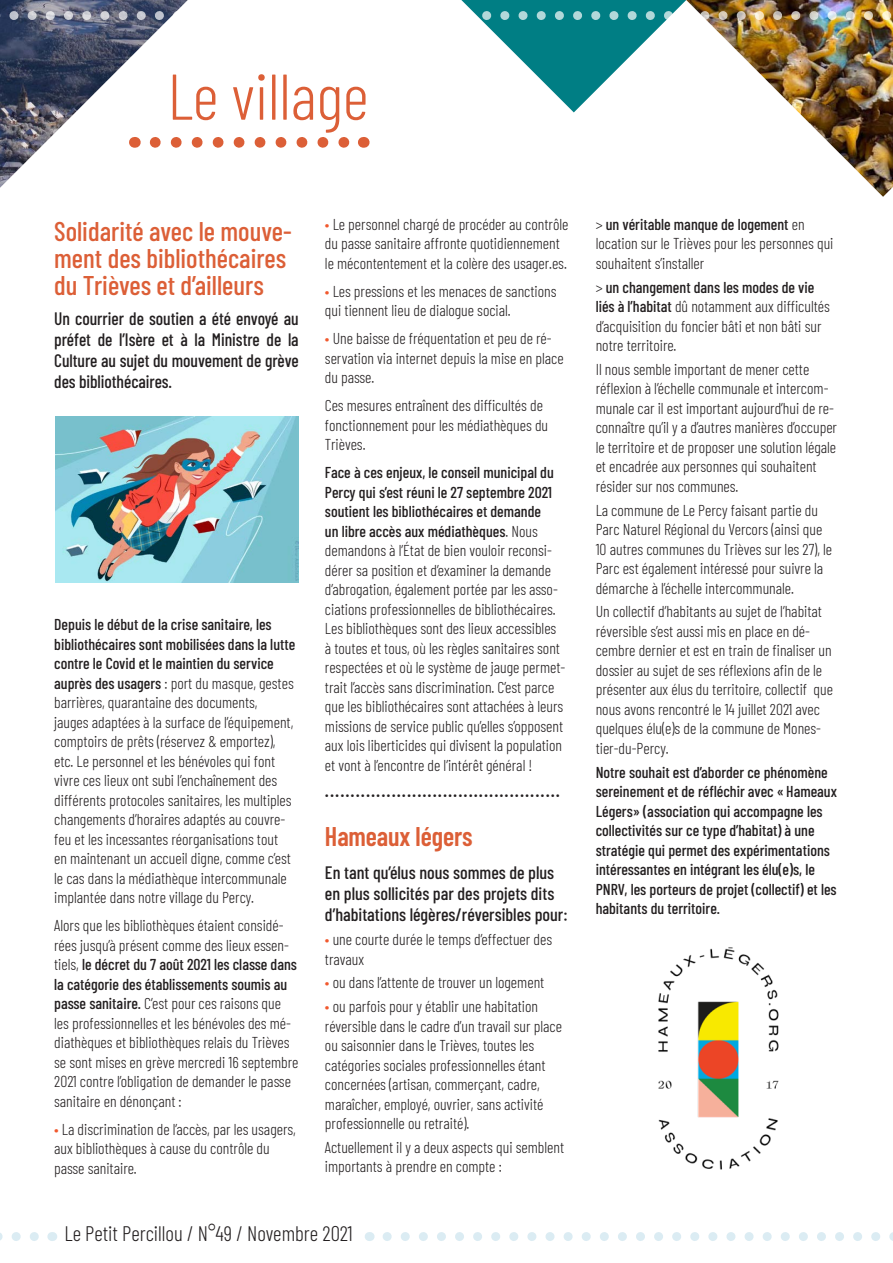
<style>
.page{position:relative;width:893px;height:1263px;background:#fff}
.page>*{position:absolute;margin:0;border:0;box-sizing:border-box;transform-origin:0 0}
.t1{font:300 64.5px "Barlow Condensed";color:#dc5f37}
.t2{font:500 27px/27px "Barlow Condensed";color:#dc5f37}
.t3{font:600 27px "Barlow Condensed";letter-spacing:-.005em;color:#dc5f37}
.t4{font:500 21px "Barlow Condensed";color:#231f20}
.t5{font:300 21px "Barlow Condensed";color:#231f20}
.t6{font:500 18px/21px "Barlow Condensed";color:#231f20;text-align:justify}
.t7{font:300 15.75px/19.5px "Barlow Condensed";color:#231f20}
.t8{font:500 15.75px/19.5px "Barlow Condensed";color:#231f20}
.s1{font-weight:500}
.s2{color:#f1592e}
</style>
<div class="page">
<svg style="left:191px;top:137px;width:159px;height:11px"></svg>
<svg style="left:387px;top:1232px;width:506px;height:9px"></svg>
<svg style="left:0;top:1232px;width:39px;height:9px"></svg>
<img style="left:56px;top:417px;width:243px;height:165px">
<img style="left:658px;top:947px;width:121px;height:223px">
<img style="left:0;top:112px;width:182px;height:76px">
<img style="left:798px;top:112px;width:95px;height:85px">
<img style="left:0;top:0;width:893px;height:112px">
<h1 class="t1" style="left:168px;top:50px;width:202px">Le village</h1>
<h2 class="t2" style="left:54px;top:216px;width:239px">Solidarité avec le mouve&shy;ment des bibliothécaires du Trièves et d’ailleurs</h2>
<p class="t6" style="left:54px;top:306px;width:246px">Un courrier de soutien a été envoyé au préfet de l’Isère et à la Ministre de la Culture au sujet du mouvement de grève des bibliothécaires.</p>
<p class="t7" style="left:54px;top:613px;width:243px"><span class="s1">Depuis le début de la crise sanitaire, les bibliothécaires sont mobilisées dans la lutte contre le Covid et le maintien du service auprès des usagers</span> : port du masque, gestes barrières, quarantaine des documents, jauges adaptées à la surface de l’équipement, comptoirs de prêts (réservez &amp; emportez), etc. Le personnel et les bénévoles qui font vivre ces lieux ont subi l’enchaînement des différents protocoles sanitaires, les multiples changements d’horaires adaptés au couvre&shy;feu et les incessantes réorganisations tout<br>en maintenant un accueil digne, comme c’est le cas dans la médiathèque intercommunale implantée dans notre village du Percy.</p>
<p class="t7" style="left:54px;top:914px;width:246px">Alors que les bibliothèques étaient considé&shy;rées jusqu’à présent comme des lieux essen&shy;tiels, <span class="s1">le décret du 7 août 2021 les classe dans la catégorie des établissements soumis au passe sanitaire.</span> C’est pour ces raisons que les professionnelles et les bénévoles des mé&shy;diathèques et bibliothèques relais du Trièves se sont mises en grève mercredi 16 septembre 2021 contre l’obligation de demander le passe sanitaire en dénonçant :</p>
<p class="t7" style="left:54px;top:1118px;width:243px"><span class="s2">•</span> La discrimination de l’accès, par les usagers, aux bibliothèques à cause du contrôle du passe sanitaire.</p>
<p class="t7" style="left:325px;top:213px;width:245px"><span class="s2">•</span> Le personnel chargé de procéder au contrôle du passe sanitaire affronte quotidiennement le mécontentement et la colère des usager.es.</p>
<p class="t7" style="left:325px;top:280px;width:233px"><span class="s2">•</span> Les pressions et les menaces de sanctions qui tiennent lieu de dialogue social.</p>
<p class="t7" style="left:325px;top:328px;width:240px"><span class="s2">•</span> Une baisse de fréquentation et peu de ré&shy;servation via internet depuis la mise en place du passe.</p>
<p class="t7" style="left:325px;top:395px;width:225px">Ces mesures entraînent des difficultés de fonctionnement pour les médiathèques du<br>Trièves.</p>
<p class="t7" style="left:325px;top:462px;width:242px"><span class="s1">Face à ces enjeux, le conseil municipal du Percy qui s’est réuni le 27 septembre 2021 soutient les bibliothécaires et demande<br>un libre accès aux médiathèques</span>. Nous demandons à l’État de bien vouloir reconsi&shy;dérer sa position et d’examiner la demande d’abrogation, également portée par les asso&shy;ciations professionnelles de bibliothécaires.<br>Les bibliothèques sont des lieux accessibles à toutes et tous, où les règles sanitaires sont respectées et où le système de jauge permet&shy;trait l’accès sans discrimination. C’est parce que les bibliothécaires sont attachées à leurs missions de service public qu’elles s’opposent aux lois liberticides qui divisent la population et vont à l’encontre de l’intérêt général !</p>
<h3 class="t4" style="left:325px;top:775px;width:237px">..............................................</h3>
<h2 class="t3" style="left:325px;top:817px;width:149px">Hameaux légers</h2>
<p class="t6" style="left:325px;top:861px;width:244px;text-align:left">En tant qu’élus nous sommes de plus en plus sollicités par des projets dits d’habitations légères/réversibles pour:</p>
<p class="t7" style="left:325px;top:929px;width:229px"><span class="s2">•</span> une courte durée le temps d’effectuer des travaux</p>
<p class="t7" style="left:325px;top:972px;width:221px"><span class="s2">•</span> ou dans l’attente de trouver un logement</p>
<p class="t7" style="left:325px;top:996px;width:239px"><span class="s2">•</span> ou parfois pour y établir une habitation réversible dans le cadre d’un travail sur place ou saisonnier dans le Trièves, toutes les catégories sociales professionnelles étant concernées (artisan, commerçant, cadre, maraîcher, employé, ouvrier, sans activité professionnelle ou retraité).</p>
<p class="t7" style="left:325px;top:1136px;width:241px">Actuellement il y a deux aspects qui semblent importants à prendre en compte :</p>
<h3 class="t5" style="left:65px;top:1219px;width:290px">Le Petit Percillou / N°49 / Novembre 2021</h3>
<p class="t7" style="left:596px;top:213px;width:239px">&gt; <span class="s1">un véritable manque de logement</span> en location sur le Trièves pour les personnes qui souhaitent s’installer</p>
<p class="t7" style="left:596px;top:276px;width:236px">&gt; <span class="s1">un changement dans les modes de vie liés à l’habitat</span> dû notamment aux difficultés d’acquisition du foncier bâti et non bâti sur notre territoire.</p>
<p class="t7" style="left:596px;top:358px;width:243px">Il nous semble important de mener cette réflexion à l’échelle communale et intercom&shy;munale car il est important aujourd’hui de re&shy;connaître qu’il y a d’autres manières d’occuper le territoire et de proposer une solution légale et encadrée aux personnes qui souhaitent résider sur nos communes.</p>
<p class="t7" style="left:596px;top:499px;width:238px">La commune de Le Percy faisant partie du Parc Naturel Régional du Vercors (ainsi que 10 autres communes du Trièves sur les 27), le Parc est également intéressé pour suivre la démarche à l’échelle intercommunale.</p>
<p class="t7" style="left:596px;top:601px;width:239px">Un collectif d’habitants au sujet de l’habitat réversible s’est aussi mis en place en dé&shy;cembre dernier et est en train de finaliser un dossier au sujet de ses réflexions afin de le présenter aux élus du territoire, collectif que nous avons rencontré le 14 juillet 2021 avec quelques élu(e)s de la commune de Mones&shy;tier-du-Percy.</p>
<p class="t8" style="left:596px;top:761px;width:243px">Notre souhait est d’aborder ce phénomène sereinement et de réfléchir avec « Hameaux Légers» (association qui accompagne les collectivités sur ce type d’habitat) à une stratégie qui permet des expérimentations intéressantes en intégrant les élu(e)s, le PNRV, les porteurs de projet (collectif) et les habitants du territoire.</p>
</div>
